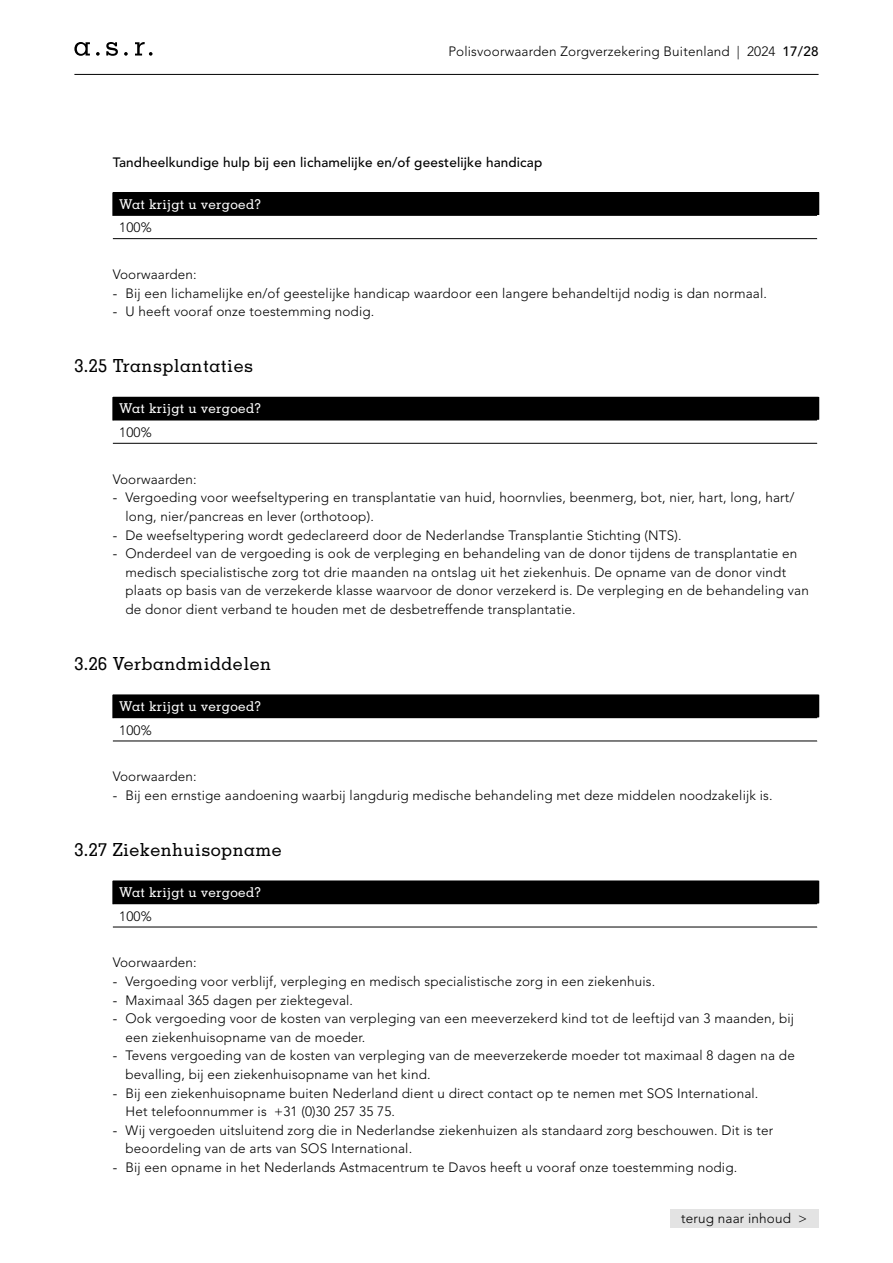
<style>
.page{position:relative;width:893px;height:1263px;background:#fff}
.page>*{position:absolute;margin:0;border:0;box-sizing:border-box;transform-origin:0 0}
.t1{font:500 18px "Memphis LT Std";letter-spacing:.025em;color:#000}
.t2{font:300 13.5px/18.6px "Avenir LT Std";letter-spacing:.01em;color:#000}
.t3{font:500 13.5px "Memphis LT Std";letter-spacing:.025em;color:#fff}
.t4{font:500 13.5px "Avenir LT Std";letter-spacing:.01em;color:#000}
.s1{font-weight:500}
.s2{font-weight:400}
</style>
<div class="page">
<div style="left:670px;top:1209px;width:149px;height:19px;background:#e3e3e3"></div>
<div style="left:113px;top:193px;width:706px;height:22px;background:#000"></div>
<hr style="left:113px;top:192px;width:706px;height:1px;background:#000">
<hr style="left:113px;top:238px;width:704px;height:1px;background:#000">
<hr style="left:113px;top:214px;width:704px;height:2px;background:#000">
<div style="left:113px;top:397px;width:706px;height:23px;background:#000"></div>
<hr style="left:113px;top:443px;width:704px;height:1px;background:#000">
<div style="left:113px;top:695px;width:706px;height:22px;background:#000"></div>
<hr style="left:113px;top:741px;width:704px;height:1px;background:#000">
<hr style="left:113px;top:717px;width:704px;height:1px;background:#000">
<div style="left:113px;top:881px;width:706px;height:22px;background:#000"></div>
<hr style="left:113px;top:927px;width:704px;height:1px;background:#000">
<hr style="left:113px;top:903px;width:704px;height:1px;background:#000">
<hr style="left:74px;top:74px;width:745px;height:1px;background:#000">
<svg style="left:124px;top:52px;width:4px;height:4px"></svg>
<svg style="left:135px;top:42px;width:18px;height:14px"></svg>
<svg style="left:96px;top:52px;width:4px;height:4px"></svg>
<svg style="left:74px;top:42px;width:16px;height:14px"></svg>
<svg style="left:106px;top:42px;width:12px;height:14px"></svg>
<p class="t2" style="left:448px;top:42px;width:372px">Polisvoorwaarden Zorgverzekering Buitenland | 2024 <span class="s1">17/28</span></p>
<p class="t4" style="left:113px;top:155px;width:431px">Tandheelkundige hulp bij een lichamelijke en/of geestelijke handicap</p>
<p class="t3" style="left:119px;top:196px;width:144px">Wat krijgt u vergoed?</p>
<p class="t2" style="left:119px;top:218px;width:34px">100%</p>
<p class="t2" style="left:113px;top:265px;width:86px">Voorwaarden:</p>
<p class="t2" style="left:113px;top:284px;width:656px"><span class="s2">-</span> Bij een lichamelijke en/of geestelijke handicap waardoor een langere behandeltijd nodig is dan normaal.</p>
<p class="t2" style="left:113px;top:302px;width:263px"><span class="s2">-</span> U heeft vooraf onze toestemming nodig.</p>
<h1 class="t1" style="left:74px;top:355px;width:180px">3.25 Transplantaties</h1>
<p class="t3" style="left:119px;top:400px;width:144px">Wat krijgt u vergoed?</p>
<p class="t2" style="left:119px;top:423px;width:34px">100%</p>
<p class="t2" style="left:113px;top:470px;width:86px">Voorwaarden:</p>
<p class="t2" style="left:125px;top:488px;width:671px;text-indent:-13px"><span class="s2">-</span> Vergoeding voor weefseltypering en transplantatie van huid, hoornvlies, beenmerg, bot, nier, hart, long, hart/ long, nier/pancreas en lever (orthotoop).</p>
<p class="t2" style="left:113px;top:526px;width:570px"><span class="s2">-</span> De weefseltypering wordt gedeclareerd door de Nederlandse Transplantie Stichting (NTS).</p>
<p class="t2" style="left:125px;top:544px;width:685px;text-indent:-13px"><span class="s2">-</span> Onderdeel van de vergoeding is ook de verpleging en behandeling van de donor tijdens de transplantatie en medisch specialistische zorg tot drie maanden na ontslag uit het ziekenhuis. De opname van de donor vindt plaats op basis van de verzekerde klasse waarvoor de donor verzekerd is. De verpleging en de behandeling van de donor dient verband te houden met de desbetreffende transplantatie.</p>
<h1 class="t1" style="left:74px;top:652px;width:198px">3.26 Verbandmiddelen</h1>
<p class="t3" style="left:119px;top:698px;width:144px">Wat krijgt u vergoed?</p>
<p class="t2" style="left:119px;top:721px;width:34px">100%</p>
<p class="t2" style="left:113px;top:767px;width:86px">Voorwaarden:</p>
<p class="t2" style="left:113px;top:786px;width:661px"><span class="s2">-</span> Bij een ernstige aandoening waarbij langdurig medische behandeling met deze middelen noodzakelijk is.</p>
<h1 class="t1" style="left:74px;top:838px;width:209px">3.27 Ziekenhuisopname</h1>
<p class="t3" style="left:119px;top:884px;width:144px">Wat krijgt u vergoed?</p>
<p class="t2" style="left:119px;top:907px;width:34px">100%</p>
<p class="t2" style="left:113px;top:953px;width:86px">Voorwaarden:</p>
<p class="t2" style="left:113px;top:972px;width:544px"><span class="s2">-</span> Vergoeding voor verblijf, verpleging en medisch specialistische zorg in een ziekenhuis.</p>
<p class="t2" style="left:113px;top:991px;width:242px"><span class="s2">-</span> Maximaal 365 dagen per ziektegeval.</p>
<p class="t2" style="left:125px;top:1009px;width:670px;text-indent:-13px"><span class="s2">-</span> Ook vergoeding voor de kosten van verpleging van een meeverzekerd kind tot de leeftijd van 3 maanden, bij een ziekenhuisopname van de moeder.</p>
<p class="t2" style="left:125px;top:1046px;width:671px;text-indent:-13px"><span class="s2">-</span> Tevens vergoeding van de kosten van verpleging van de meeverzekerde moeder tot maximaal 8 dagen na de bevalling, bij een ziekenhuisopname van het kind.</p>
<p class="t2" style="left:125px;top:1084px;width:634px;text-indent:-13px"><span class="s2">-</span> Bij een ziekenhuisopname buiten Nederland dient u direct contact op te nemen met SOS International.<br>Het telefoonnummer is +31 (0)30 257 35 75.</p>
<p class="t2" style="left:125px;top:1121px;width:649px;text-indent:-13px"><span class="s2">-</span> Wij vergoeden uitsluitend zorg die in Nederlandse ziekenhuizen als standaard zorg beschouwen. Dit is ter beoordeling van de arts van SOS International.</p>
<p class="t2" style="left:113px;top:1158px;width:626px"><span class="s2">-</span> Bij een opname in het Nederlands Astmacentrum te Davos heeft u vooraf onze toestemming nodig.</p>
<p class="t2" style="left:681px;top:1209px;width:127px">terug naar inhoud &gt;</p>
</div>
